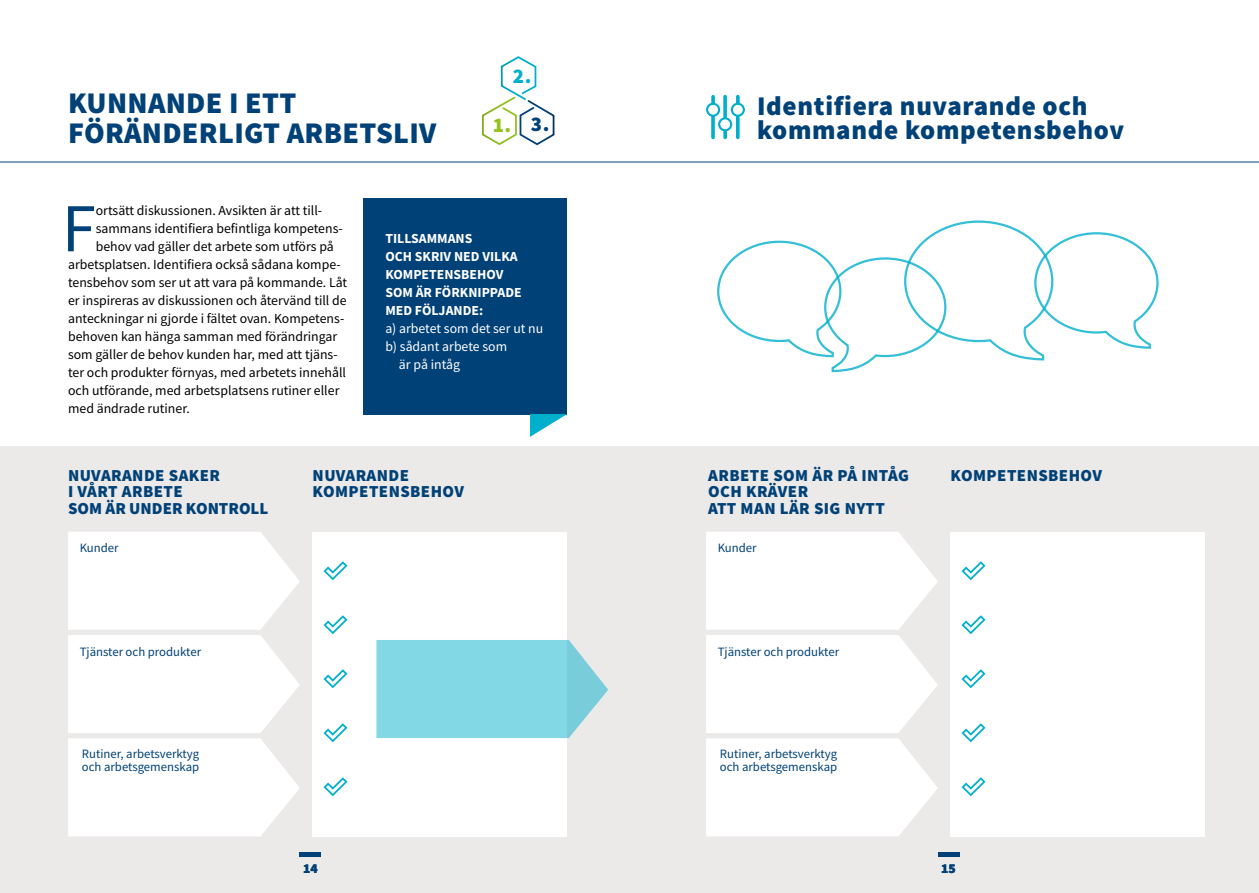
<style>
.page{position:relative;width:1259px;height:893px;background:#fff}
.page>*{position:absolute;margin:0;border:0;box-sizing:border-box;transform-origin:0 0}
.t1{font:68.7px "Source Sans Pro";color:#004177}
.t2{font:900 30px "Source Sans Pro";letter-spacing:.01em;color:#004177}
.t3{font:900 27px "Source Sans Pro";letter-spacing:.025em;color:#004177}
.t4{font:900 20.85px "Source Sans Pro";color:#95c11f}
.t5{font:900 20.85px "Source Sans Pro";color:#00afcb}
.t6{font:900 16.8px "Source Sans Pro";letter-spacing:.025em;color:#004177}
.t7{font:900 16.8px "Source Sans Pro";color:#004177}
.t8{font:13.8px/18px "Source Sans Pro";color:#000}
.t9{font:700 13.8px "Source Sans Pro";color:#fff}
.t10{font:13.8px "Source Sans Pro";color:#fff}
.t11{font:900 13.5px "Source Sans Pro";color:#004177}
.t12{font:12.75px/13.5px "Source Sans Pro";color:#004177}
.s1{color:#004177}
</style>
<div class="page">
<div style="left:0;top:446px;width:1259px;height:447px;background:#ece9e9"></div>
<div style="left:363px;top:198px;width:204px;height:216px;background:#004177"></div>
<hr style="left:0;top:162px;width:1259px;height:1px;background:#004177">
<hr style="left:938px;top:853px;width:21px;height:4px;background:#004177">
<hr style="left:300px;top:853px;width:21px;height:4px;background:#004177">
<div style="left:313px;top:532px;width:254px;height:304px;background:#fff"></div>
<div style="left:950px;top:532px;width:255px;height:304px;background:#fff"></div>
<svg style="left:482px;top:56px;width:73px;height:90px"></svg>
<svg style="left:711px;top:117px;width:4px;height:20px"></svg>
<hr style="left:736px;top:117px;width:3px;height:20px;background:#00afcb">
<svg style="left:723px;top:97px;width:4px;height:20px"></svg>
<svg style="left:711px;top:97px;width:4px;height:6px"></svg>
<svg style="left:736px;top:97px;width:3px;height:6px"></svg>
<svg style="left:723px;top:131px;width:4px;height:6px"></svg>
<div style="left:706px;top:103px;width:14px;height:14px;border:2px solid #00afcb;border-radius:50%"></div>
<div style="left:731px;top:103px;width:14px;height:14px;border:2px solid #00afcb;border-radius:50%"></div>
<div style="left:718px;top:117px;width:14px;height:14px;border:2px solid #00afcb;border-radius:50%"></div>
<svg style="left:717px;top:220px;width:442px;height:153px"></svg>
<svg style="left:530px;top:414px;width:37px;height:23px"></svg>
<svg style="left:376px;top:640px;width:232px;height:98px;background:#8bd8e4"></svg>
<svg style="left:68px;top:532px;width:232px;height:304px;background:#fcfcfc"></svg>
<svg style="left:706px;top:532px;width:232px;height:304px;background:#fcfcfc"></svg>
<svg style="left:323px;top:561px;width:24px;height:19px"></svg>
<svg style="left:323px;top:669px;width:24px;height:19px"></svg>
<svg style="left:323px;top:615px;width:24px;height:19px"></svg>
<svg style="left:323px;top:723px;width:24px;height:19px"></svg>
<svg style="left:323px;top:777px;width:24px;height:19px"></svg>
<svg style="left:961px;top:561px;width:24px;height:19px"></svg>
<svg style="left:961px;top:669px;width:24px;height:19px"></svg>
<svg style="left:961px;top:615px;width:24px;height:19px"></svg>
<svg style="left:961px;top:723px;width:24px;height:19px"></svg>
<svg style="left:961px;top:777px;width:24px;height:19px"></svg>
<p class="t5" style="left:513px;top:62px;width:20px">2.</p>
<h2 class="t2" style="left:68px;top:82px;width:230px">KUNNANDE I ETT</h2>
<h2 class="t3" style="left:757px;top:87px;width:332px">Identifiera nuvarande och</h2>
<h2 class="t2" style="left:68px;top:112px;width:370px">FÖRÄNDERLIGT ARBETSLIV</h2>
<h2 class="t3" style="left:757px;top:111px;width:368px">kommande kompetensbehov</h2>
<p class="t4" style="left:493px;top:110px;width:58px">1. <span class="s1">3.</span></p>
<p class="t1" style="left:62px;top:185px;width:35px">F</p>
<p class="t8" style="left:96px;top:202px;width:249px">ortsätt diskussionen. Avsikten är att till&shy;sammans identifiera befintliga kompetens-</p>
<p class="t8" style="left:96px;top:238px;width:239px">behov vad gäller det arbete som utförs på</p>
<p class="t8" style="left:68px;top:256px;width:274px">arbetsplatsen. Identifiera också sådana kompe-</p>
<p class="t8" style="left:68px;top:274px;width:281px">tensbehov som ser ut att vara på kommande. Låt</p>
<p class="t8" style="left:68px;top:292px;width:280px">er inspireras av diskussionen och återvänd till de</p>
<p class="t8" style="left:68px;top:310px;width:278px">anteckningar ni gjorde i fältet ovan. Kompetens-</p>
<p class="t8" style="left:68px;top:328px;width:271px">behoven kan hänga samman med förändringar</p>
<p class="t8" style="left:68px;top:346px;width:271px">som gäller de behov kunden har, med att tjäns-</p>
<p class="t8" style="left:68px;top:364px;width:279px">ter och produkter förnyas, med arbetets innehåll och utförande, med arbetsplatsens rutiner eller med ändrade rutiner.</p>
<h5 class="t9" style="left:385px;top:229px;width:89px">TILLSAMMANS</h5>
<h5 class="t9" style="left:385px;top:247px;width:134px">OCH SKRIV NED VILKA</h5>
<h5 class="t9" style="left:385px;top:265px;width:120px">KOMPETENSBEHOV</h5>
<h5 class="t9" style="left:385px;top:283px;width:138px">SOM ÄR FÖRKNIPPADE</h5>
<h5 class="t9" style="left:385px;top:301px;width:99px">MED FÖLJANDE:</h5>
<p class="t10" style="left:385px;top:320px;width:159px">a) arbetet som det ser ut nu</p>
<p class="t10" style="left:385px;top:338px;width:123px">b) sådant arbete som</p>
<p class="t10" style="left:399px;top:356px;width:63px">är på intåg</p>
<h4 class="t6" style="left:68px;top:463px;width:154px">NUVARANDE SAKER</h4>
<h4 class="t6" style="left:313px;top:463px;width:98px">NUVARANDE</h4>
<h4 class="t6" style="left:708px;top:463px;width:202px">ARBETE SOM ÄR PÅ INTÅG</h4>
<h4 class="t6" style="left:950px;top:463px;width:153px">KOMPETENSBEHOV</h4>
<h4 class="t6" style="left:68px;top:480px;width:116px">I VÅRT ARBETE</h4>
<h4 class="t6" style="left:313px;top:480px;width:153px">KOMPETENSBEHOV</h4>
<h4 class="t6" style="left:708px;top:480px;width:102px">OCH KRÄVER</h4>
<h4 class="t7" style="left:68px;top:497px;width:202px">SOM ÄR UNDER KONTROLL</h4>
<h4 class="t6" style="left:708px;top:497px;width:178px">ATT MAN LÄR SIG NYTT</h4>
<p class="t12" style="left:80px;top:541px;width:40px">Kunder</p>
<p class="t12" style="left:718px;top:541px;width:40px">Kunder</p>
<p class="t12" style="left:80px;top:645px;width:123px">Tjänster och produkter</p>
<p class="t12" style="left:718px;top:645px;width:123px">Tjänster och produkter</p>
<p class="t12" style="left:82px;top:747px;width:119px">Rutiner, arbetsverktyg och arbetsgemenskap</p>
<p class="t12" style="left:720px;top:747px;width:119px">Rutiner, arbetsverktyg och arbetsgemenskap</p>
<p class="t11" style="left:303px;top:859px;width:16px">14</p>
<p class="t11" style="left:941px;top:859px;width:16px">15</p>
</div>
